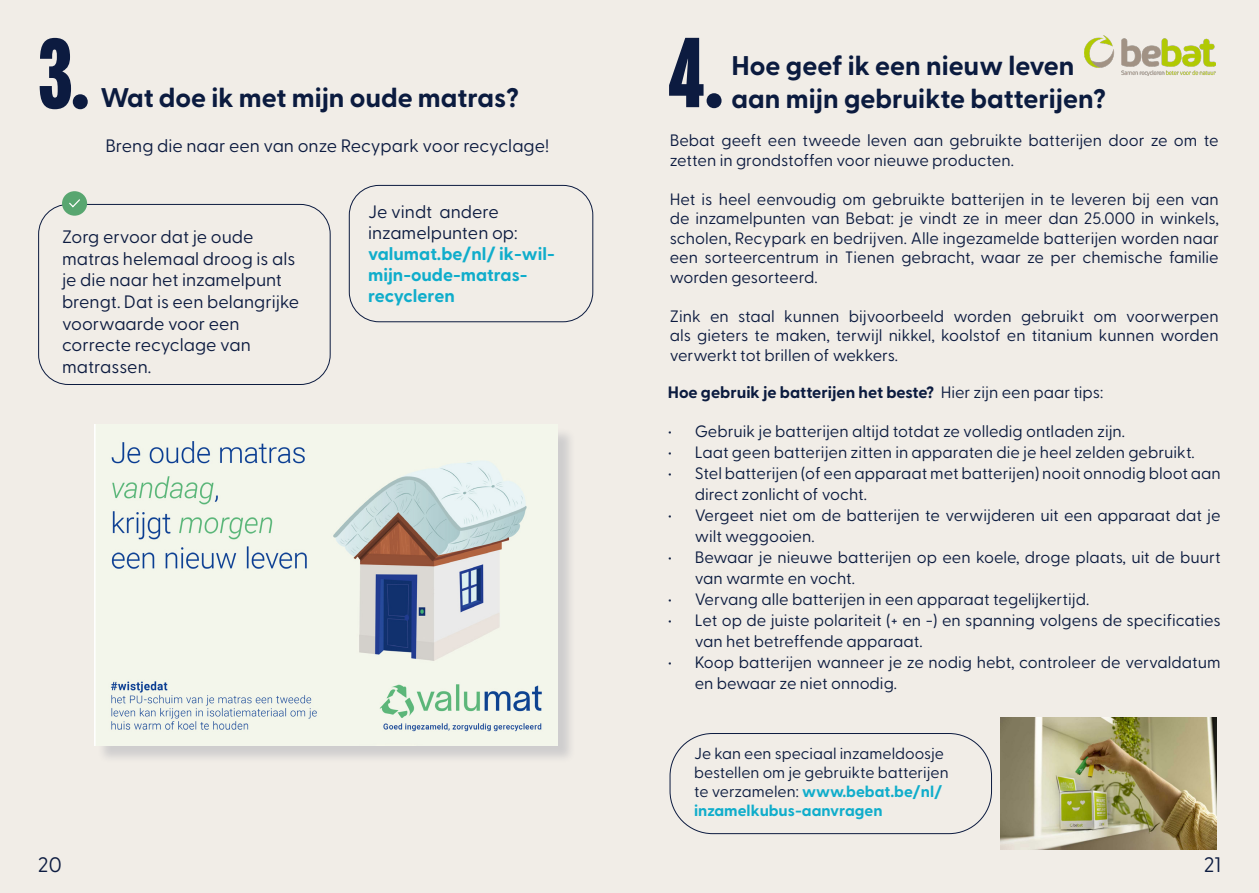
<style>
.page{position:relative;width:1259px;height:893px;background:#f1ede7}
.page>*{position:absolute;margin:0;border:0;box-sizing:border-box;transform-origin:0 0}
.t1{font:900 100.5px "Fairweather";color:#0c1b40}
.t2{font:700 27px "Greycliff CF";color:#0b1b3f}
.t3{font:21px "Greycliff CF";color:#0d1c41}
.t4{font:18px/21.6px "Greycliff CF";color:#0c1b40}
.t5{font:700 18px/21px "Greycliff CF";color:#10adcb}
.t6{font:16.5px/21px "Greycliff CF";color:#0b1b3f}
.t7{font:16.5px/19.5px "Greycliff CF";color:#0c1b40;text-align:justify}
.t8{font:700 16.5px "Greycliff CF";color:#0b1b3f}
.t9{font:15.9px/19px "Greycliff CF";color:#0b1b3f}
.s1{font-weight:400}
.s2{font-weight:700;color:#10adcb}
</style>
<div class="page">
<img style="left:1000px;top:717px;width:216px;height:133px">
<div style="left:669px;top:733px;width:323px;height:101px;border:1px solid #0c1b40;border-radius:43px"></div>
<div style="left:97px;top:427px;width:480px;height:337px;background:#0c1b40;opacity:.15"></div>
<img style="left:94px;top:425px;width:464px;height:320px">
<div style="left:349px;top:185px;width:244px;height:137px;border:1px solid #0c1b40;border-radius:30px"></div>
<div style="left:38px;top:204px;width:292px;height:181px;border:1px solid #0c1b40;border-radius:30px"></div>
<div style="left:62px;top:191px;width:25px;height:25px;background:#58a670;border-radius:50%"></div>
<svg style="left:69px;top:199px;width:11px;height:9px"></svg>
<img style="left:1084px;top:35px;width:131px;height:41px">
<p class="t1" style="left:38px;top:17px;width:53px">3.</p>
<p class="t2" style="left:100px;top:77px;width:420px">Wat doe ik met mijn oude matras?</p>
<p class="t4" style="left:105px;top:133px;width:445px">Breng die naar een van onze Recypark voor recyclage!</p>
<p class="t4" style="left:62px;top:225px;width:238px">Zorg ervoor dat je oude matras helemaal droog is als je die naar het inzamelpunt brengt. Dat is een belangrijke voorwaarde voor een correcte recyclage van matrassen.</p>
<p class="t4" style="left:368px;top:199px;width:151px">Je vindt andere inzamelpunten op:</p>
<p class="t5" style="left:368px;top:243px;width:188px">valumat.be/nl/ ik-wil&shy;mijn-oude-matras&shy;recycleren</p>
<p class="t3" style="left:38px;top:848px;width:25px">20</p>
<p class="t1" style="left:668px;top:16px;width:57px">4.</p>
<p class="t2" style="left:731px;top:45px;width:344px">Hoe geef ik een nieuw leven</p>
<p class="t2" style="left:731px;top:78px;width:376px">aan mijn gebruikte batterijen?</p>
<p class="t7" style="left:669px;top:129px;width:550px">Bebat geeft een tweede leven aan gebruikte batterijen door ze om te zetten in grondstoffen voor nieuwe producten.</p>
<p class="t7" style="left:669px;top:188px;width:551px">Het is heel eenvoudig om gebruikte batterijen in te leveren bij een van de inzamelpunten van Bebat: je vindt ze in meer dan 25.000 in winkels, scholen, Recypark en bedrijven. Alle ingezamelde batterijen worden naar een sorteercentrum in Tienen gebracht, waar ze per chemische familie worden gesorteerd.</p>
<p class="t7" style="left:669px;top:305px;width:550px">Zink en staal kunnen bijvoorbeeld worden gebruikt om voorwerpen als gieters te maken, terwijl nikkel, koolstof en titanium kunnen worden verwerkt tot brillen of wekkers.</p>
<p class="t8" style="left:668px;top:379px;width:437px">Hoe gebruik je batterijen het beste? <span class="s1">Hier zijn een paar tips:</span></p>
<p class="t6" style="left:668px;top:420px;width:459px">• Gebruik je batterijen altijd totdat ze volledig ontladen zijn.</p>
<p class="t6" style="left:668px;top:441px;width:528px">• Laat geen batterijen zitten in apparaten die je heel zelden gebruikt.</p>
<p class="t6" style="left:695px;top:462px;width:527px;text-indent:-27px">• Stel batterijen (of een apparaat met batterijen) nooit onnodig bloot aan direct zonlicht of vocht.</p>
<p class="t6" style="left:695px;top:504px;width:527px;text-indent:-27px">• Vergeet niet om de batterijen te verwijderen uit een apparaat dat je wilt weggooien.</p>
<p class="t6" style="left:695px;top:546px;width:527px;text-indent:-27px">• Bewaar je nieuwe batterijen op een koele, droge plaats, uit de buurt van warmte en vocht.</p>
<p class="t6" style="left:668px;top:588px;width:423px">• Vervang alle batterijen in een apparaat tegelijkertijd.</p>
<p class="t6" style="left:695px;top:609px;width:527px;text-indent:-27px">• Let op de juiste polariteit (+ en -) en spanning volgens de specificaties van het betreffende apparaat.</p>
<p class="t6" style="left:695px;top:651px;width:527px;text-indent:-27px">• Koop batterijen wanneer je ze nodig hebt, controleer de vervaldatum en bewaar ze niet onnodig.</p>
<p class="t9" style="left:694px;top:742px;width:256px">Je kan een speciaal inzameldoosje bestellen om je gebruikte batterijen te verzamelen: <span class="s2">www.bebat.be/nl/ inzamelkubus-aanvragen</span></p>
<p class="t3" style="left:1204px;top:848px;width:18px">21</p>
</div>
